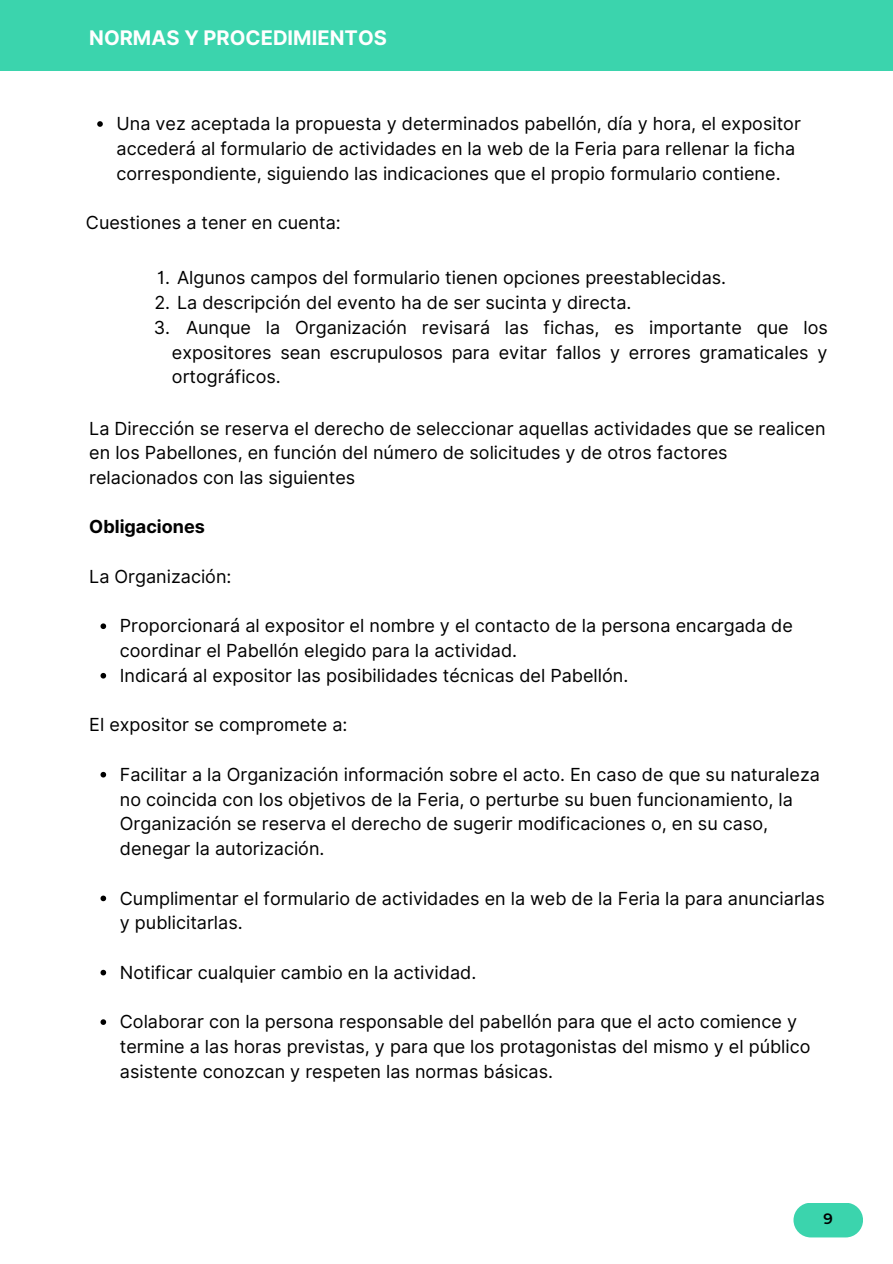
<style>
.page{position:relative;width:893px;height:1264px;background:#fff}
.page>*{position:absolute;margin:0;border:0;box-sizing:border-box;transform-origin:0 0}
.t1{font:700 20.1px "Inter";color:#fff}
.t2{font:18px/24.8px "Inter";color:#000}
.t3{font:700 18px "Inter";color:#000}
.t4{font:600 15px "Montserrat";color:#000}
</style>
<div class="page">
<div style="left:0;top:0;width:892px;height:71px;background:#3bd4ad"></div>
<div style="left:793px;top:1202px;width:70px;height:35px;background:#3bd4ad;border-radius:17px"></div>
<svg style="left:97px;top:121px;width:6px;height:6px"></svg>
<svg style="left:100px;top:623px;width:6px;height:6px"></svg>
<svg style="left:100px;top:673px;width:6px;height:5px"></svg>
<svg style="left:100px;top:772px;width:6px;height:5px"></svg>
<svg style="left:100px;top:895px;width:6px;height:6px"></svg>
<svg style="left:100px;top:969px;width:6px;height:6px"></svg>
<svg style="left:100px;top:1019px;width:6px;height:5px"></svg>
<p class="t1" style="left:89px;top:25px;width:299px">NORMAS Y PROCEDIMIENTOS</p>
<p class="t2" style="left:116px;top:111px;width:685px">Una vez aceptada la propuesta y determinados pabellón, día y hora, el expositor accederá al formulario de actividades en la web de la Feria para rellenar la ficha correspondiente, siguiendo las indicaciones que el propio formulario contiene.</p>
<p class="t2" style="left:86px;top:210px;width:256px">Cuestiones a tener en cuenta:</p>
<p class="t2" style="left:157px;top:265px;width:570px">1. Algunos campos del formulario tienen opciones preestablecidas.</p>
<p class="t2" style="left:154px;top:290px;width:478px">2. La descripción del evento ha de ser sucinta y directa.</p>
<p class="t2" style="left:186px;top:315px;width:643px">Aunque la Organización revisará las fichas, es importante que los</p>
<p class="t2" style="left:172px;top:340px;width:657px">expositores sean escrupulosos para evitar fallos y errores gramaticales y</p>
<p class="t2" style="left:172px;top:364px;width:110px">ortográficos.</p>
<p class="t2" style="left:154px;top:315px;width:18px">3.</p>
<p class="t2" style="left:89px;top:415px;width:737px">La Dirección se reserva el derecho de seleccionar aquellas actividades que se realicen en los Pabellones, en función del número de solicitudes y de otros factores relacionados con las siguientes</p>
<p class="t3" style="left:89px;top:516px;width:117px">Obligaciones</p>
<p class="t2" style="left:89px;top:564px;width:144px">La Organización:</p>
<p class="t2" style="left:120px;top:613px;width:674px">Proporcionará al expositor el nombre y el contacto de la persona encargada de coordinar el Pabellón elegido para la actividad.<br>Indicará al expositor las posibilidades técnicas del Pabellón.</p>
<p class="t2" style="left:89px;top:712px;width:260px">El expositor se compromete a:</p>
<p class="t2" style="left:120px;top:762px;width:701px">Facilitar a la Organización información sobre el acto. En caso de que su naturaleza no coincida con los objetivos de la Feria, o perturbe su buen funcionamiento, la Organización se reserva el derecho de sugerir modificaciones o, en su caso, denegar la autorización.</p>
<p class="t2" style="left:120px;top:885px;width:706px">Cumplimentar el formulario de actividades en la web de la Feria la para anunciarlas y publicitarlas.</p>
<p class="t2" style="left:120px;top:959px;width:358px">Notificar cualquier cambio en la actividad.</p>
<p class="t2" style="left:120px;top:1009px;width:692px">Colaborar con la persona responsable del pabellón para que el acto comience y termine a las horas previstas, y para que los protagonistas del mismo y el público asistente conozcan y respeten las normas básicas.</p>
<p class="t4" style="left:823px;top:1209px;width:11px">9</p>
</div>
